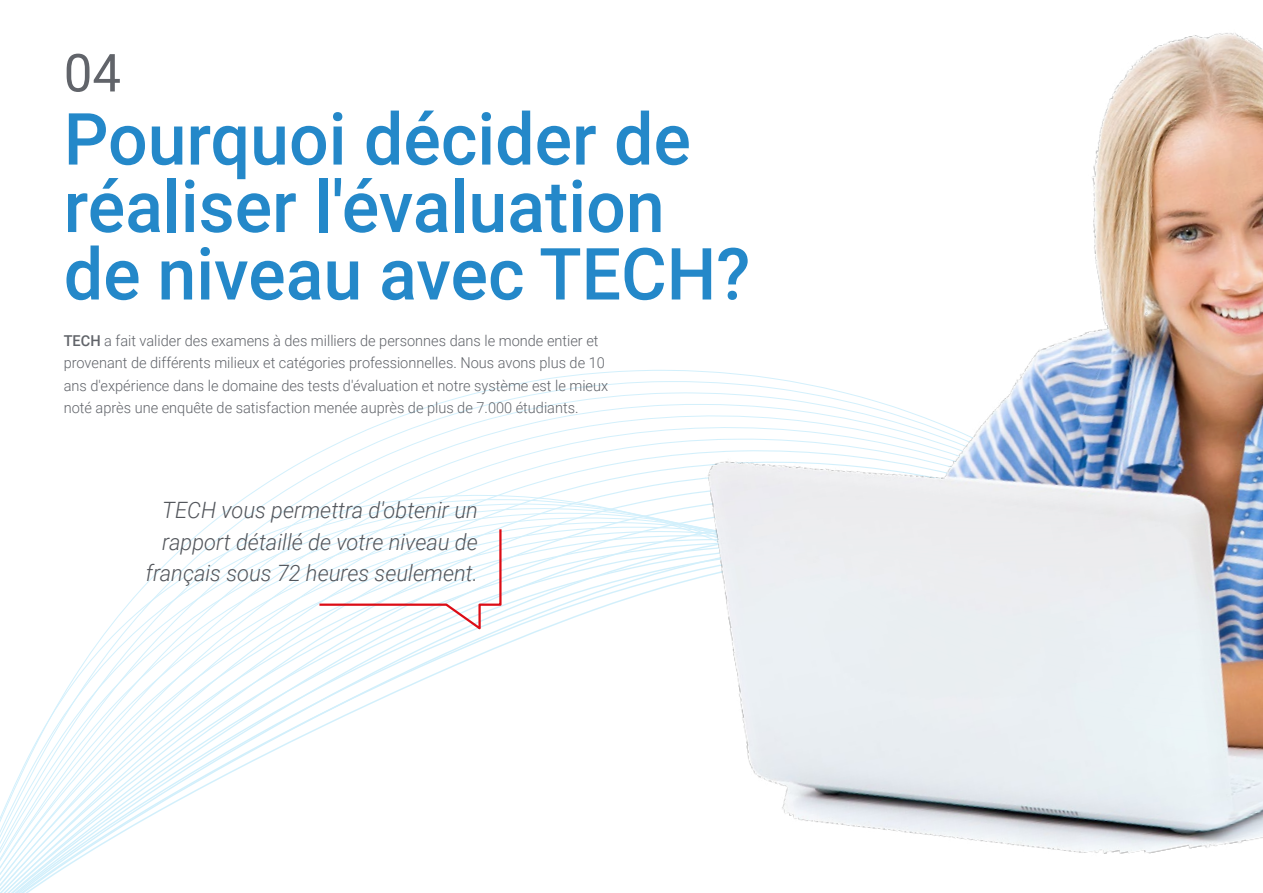
<style>
.page{position:relative;width:1263px;height:893px;background:#fff}
.page>*{position:absolute;margin:0;border:0;box-sizing:border-box;transform-origin:0 0}
.t1{font:500 72px/67.5px "Roboto";color:#2488c9}
.t2{font:52.5px "Roboto";color:#61646a}
.t3{font:italic 300 22.5px/31.5px "Roboto";color:#52555b;text-align:right}
.t4{font:300 15px/22.5px "Roboto";color:#61646a}
.s1{font-weight:500}
</style>
<div class="page">
<svg style="left:0;top:379px;width:539px;height:514px"></svg>
<img style="left:539px;top:33px;width:724px;height:821px">
<svg style="left:317px;top:527px;width:186px;height:106px"></svg>
<h2 class="t2" style="left:64px;top:36px;width:59px">04</h2>
<h1 class="t1" style="left:64px;top:103px;width:688px">Pourquoi décider de réaliser l'évaluation de niveau avec TECH?</h1>
<p class="t4" style="left:64px;top:329px;width:546px"><span class="s1">TECH</span> a fait valider des examens à des milliers de personnes dans le monde entier et provenant de différents milieux et catégories professionnelles. Nous avons plus de 10 ans d'expérience dans le domaine des tests d'évaluation et notre système est le mieux noté après une enquête de satisfaction menée auprès de plus de 7.000 étudiants.</p>
<h3 class="t3" style="left:146px;top:494px;width:333px">TECH vous permettra d'obtenir un rapport détaillé de votre niveau de français sous 72 heures seulement.</h3>
</div>
